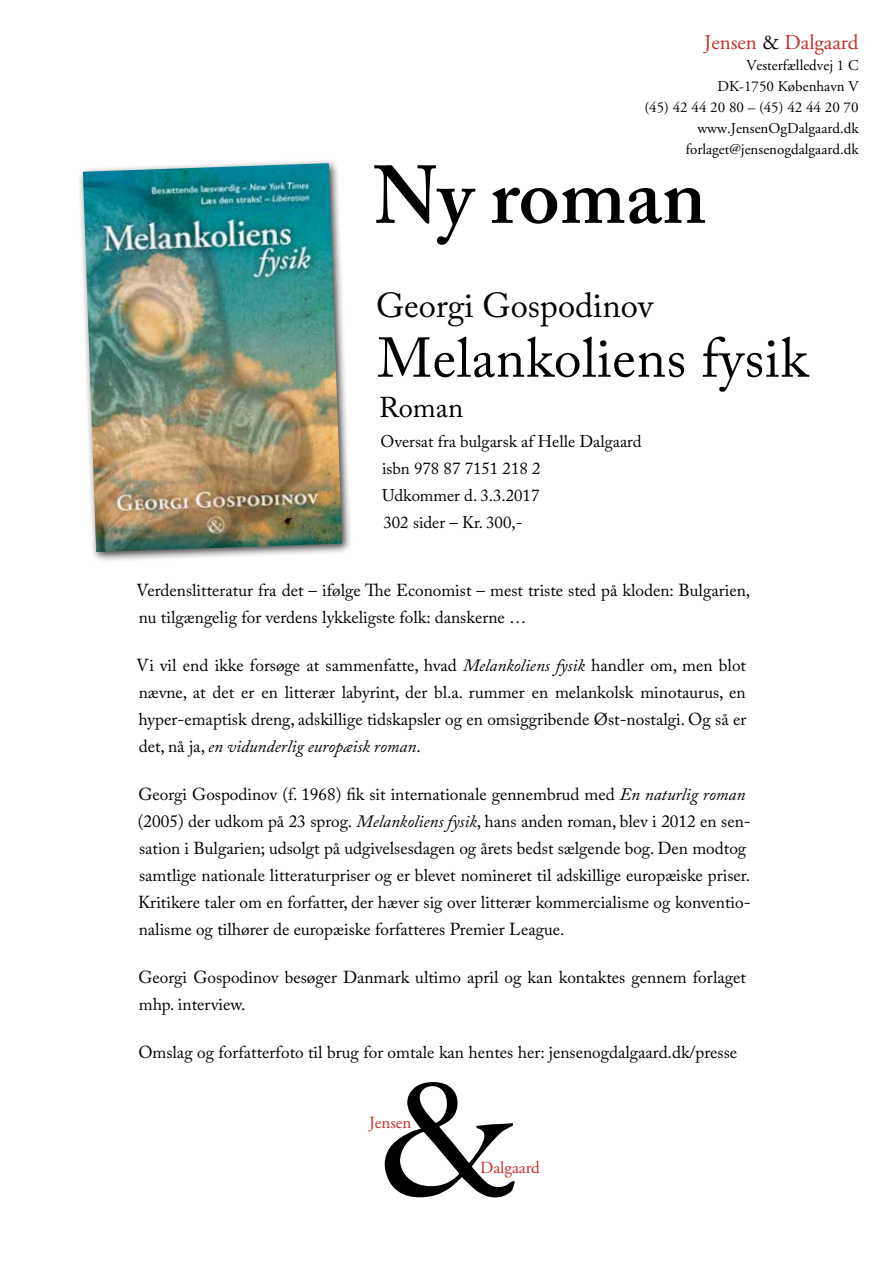
<style>
.page{position:relative;width:893px;height:1263px;background:#fff}
.page>*{position:absolute;margin:0;border:0;box-sizing:border-box;transform-origin:0 0}
.t1{font:189.45px "Garamond";color:#000}
.t2{font:600 81px "Adobe Caslon Pro";color:#000}
.t3{font:55.5px "Adobe Caslon Pro";letter-spacing:.01em;color:#000}
.t4{font:34.5px "Adobe Caslon Pro";color:#000}
.t5{font:28.5px "Adobe Caslon Pro";color:#000}
.t6{font:21px "Adobe Garamond";color:#c72d27}
.t7{font:17.25px/27px "Adobe Caslon Pro";color:#000}
.t8{font:17.1px "Adobe Garamond";color:#c72d27}
.t9{font:16.8px/27px "Adobe Caslon Pro";color:#000}
.t10{font:15px/21px "Adobe Garamond";color:#000;text-align:right}
.s1{color:#000}
.s2{font-style:italic}
</style>
<div class="page">
<div style="left:78px;top:158px;width:275px;height:405px;background:#000;opacity:.75"></div>
<img style="left:83px;top:163px;width:259px;height:389px">
<p class="t6" style="left:704px;top:31px;width:156px">Jensen <span class="s1">&amp;</span> Dalgaard</p>
<p class="t10" style="left:644px;top:55px;width:216px">Vesterfælledvej 1 C<br>DK-1750 København V<br>(45) 42 44 20 80 – (45) 42 44 20 70 www.JensenOgDalgaard.dk forlaget@jensenogdalgaard.dk</p>
<h2 class="t2" style="left:373px;top:147px;width:335px">Ny roman</h2>
<h3 class="t4" style="left:376px;top:285px;width:278px">Georgi Gospodinov</h3>
<h3 class="t3" style="left:377px;top:325px;width:432px">Melankoliens fysik</h3>
<h3 class="t5" style="left:379px;top:391px;width:86px">Roman</h3>
<p class="t9" style="left:380px;top:428px;width:263px">Oversat fra bulgarsk af Helle Dalgaard isbn 978 87 7151 218 2<br>Udkommer d. 3.3.2017<br>302 sider – Kr. 300,-</p>
<p class="t7" style="left:137px;top:577px;width:615px">Verdenslitteratur fra det – ifølge The Economist – mest triste sted på kloden: Bulgarien, nu tilgængelig for verdens lykkeligste folk: danskerne …</p>
<p class="t7" style="left:137px;top:652px;width:611px;text-align:justify">Vi vil end ikke forsøge at sammenfatte, hvad <span class="s2">Melankoliens fysik</span> handler om, men blot nævne, at det er en litterær labyrint, der bl.a. rummer en melankolsk minotaurus, en hyper-emaptisk dreng, adskillige tidskapsler og en omsiggribende Øst-nostalgi. Og så er det, nå ja, <span class="s2">en vidunderlig europæisk roman</span>.</p>
<p class="t7" style="left:138px;top:781px;width:614px">Georgi Gospodinov (f. 1968) fik sit internationale gennembrud med <span class="s2">En naturlig roman </span>(2005) der udkom på 23 sprog. <span class="s2">Melankoliens fysik</span>, hans anden roman, blev i 2012 en sen&shy;sation i Bulgarien; udsolgt på udgivelsesdagen og årets bedst sælgende bog. Den modtog samtlige nationale litteraturpriser og er blevet nomineret til adskillige europæiske priser.<br>Kritikere taler om en forfatter, der hæver sig over litterær kommercialisme og konventio&shy;nalisme og tilhører de europæiske forfatteres Premier League.</p>
<p class="t7" style="left:138px;top:964px;width:609px">Georgi Gospodinov besøger Danmark ultimo april og kan kontaktes gennem forlaget mhp. interview.</p>
<p class="t7" style="left:138px;top:1039px;width:600px">Omslag og forfatterfoto til brug for omtale kan hentes her: jensenogdalgaard.dk/presse</p>
<h1 class="t1" style="left:380px;top:1008px;width:140px">&amp;</h1>
<p class="t8" style="left:369px;top:1114px;width:44px">Jensen</p>
<p class="t8" style="left:480px;top:1158px;width:61px">Dalgaard</p>
</div>
